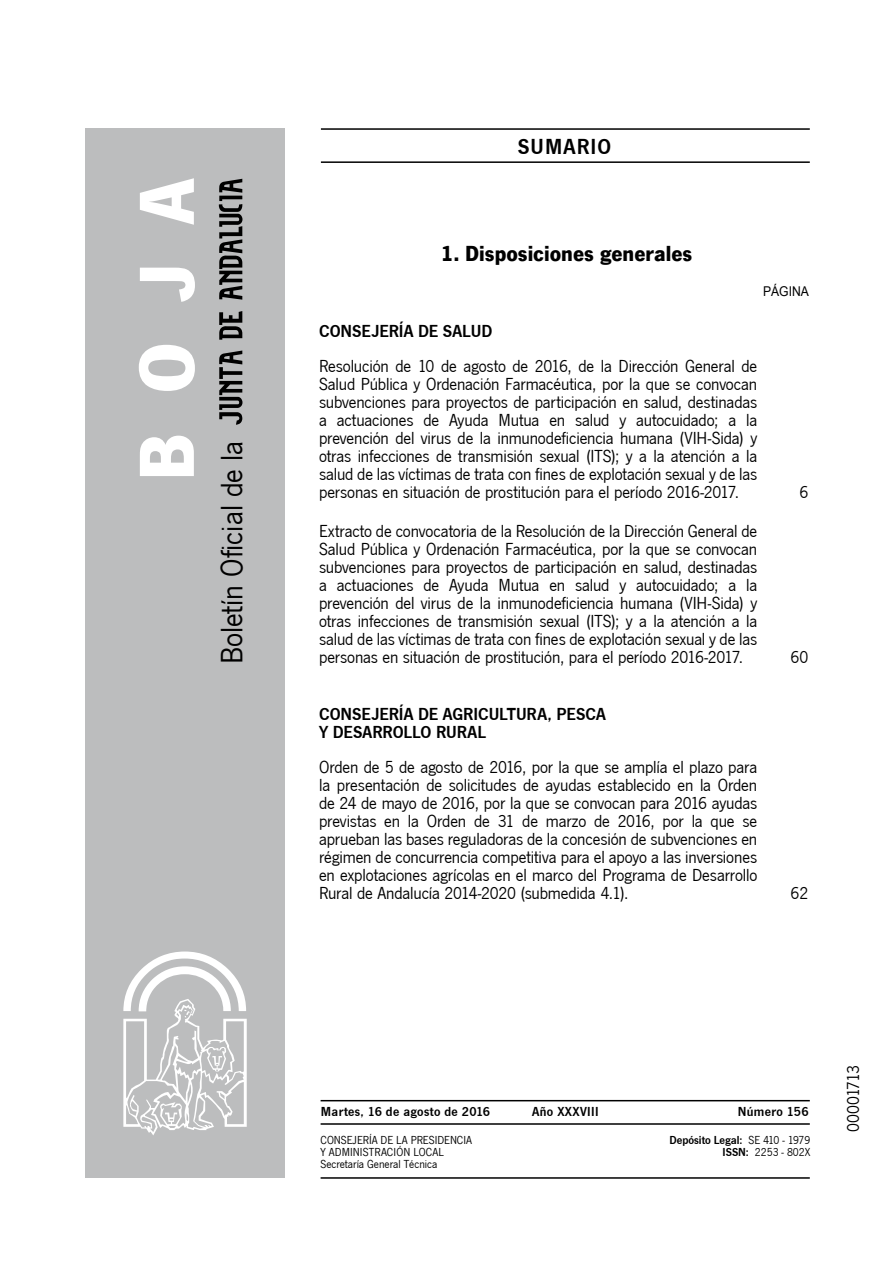
<style>
.page{position:relative;width:893px;height:1263px;background:#fff}
.page>*{position:absolute;margin:0;border:0;box-sizing:border-box;transform-origin:0 0}
.t1{font:700 81px "News Got T";color:#fff}
.t2{font:31.95px "News Got T";color:#000}
.t3{font:700 22.5px "News Got T";color:#000}
.t4{font:600 22.5px "News Got T";letter-spacing:.05em;color:#000}
.t5{font:18px/18px "News Got T";letter-spacing:-.01em;color:#000;text-align:justify}
.t6{font:600 18px "News Got T";color:#000}
.t7{font:18px "News Got T";letter-spacing:-.055em;color:#000}
.t8{font:600 13.5px "News Got T";letter-spacing:.025em;color:#000}
.t9{font:13.5px "Arial";color:#000;scale:.9 1}
.t10{font:12px/12px "News Got T";color:#000}
.t11{font:600 12px/12px "News Got T";color:#000;text-align:right}
.s1{font-weight:400}
</style>
<div class="page">
<hr style="left:321px;top:128px;width:488px;height:2px;background:#000">
<hr style="left:321px;top:161px;width:488px;height:2px;background:#000">
<div style="left:85px;top:128px;width:200px;height:1050px;background:#bcbdbe"></div>
<svg style="left:219px;top:351px;width:23px;height:74px"></svg>
<svg style="left:219px;top:311px;width:23px;height:29px"></svg>
<svg style="left:219px;top:179px;width:23px;height:121px"></svg>
<svg style="left:123px;top:952px;width:124px;height:183px"></svg>
<hr style="left:320px;top:1100px;width:489px;height:1px;background:#000">
<hr style="left:320px;top:1177px;width:489px;height:2px;background:#000">
<hr style="left:320px;top:1123px;width:489px;height:2px;background:#000">
<h1 class="t1" style="left:119px;top:481px;width:305px;rotate:-90deg">BOJA</h1>
<h2 class="t2" style="left:214px;top:664px;width:225px;rotate:-90deg">Boletín Oficial de la</h2>
<p class="t4" style="left:517px;top:134px;width:95px">SUMARIO</p>
<p class="t3" style="left:440px;top:240px;width:253px">1. Disposiciones generales</p>
<p class="t9" style="left:763px;top:282px;width:53px">PÁGINA</p>
<p class="t6" style="left:319px;top:321px;width:145px">CONSEJERÍA DE SALUD</p>
<p class="t5" style="left:319px;top:357px;width:440px">Resolución de 10 de agosto de 2016, de la Dirección General de Salud Pública y Ordenación Farmacéutica, por la que se convocan subvenciones para proyectos de participación en salud, destinadas a actuaciones de Ayuda Mutua en salud y autocuidado; a la prevención del virus de la inmunodeficiencia humana (VIH-Sida) y otras infecciones de transmisión sexual (ITS); y a la atención a la salud de las víctimas de trata con fines de explotación sexual y de las personas en situación de prostitución para el período 2016-2017.</p>
<p class="t5" style="left:319px;top:523px;width:440px">Extracto de convocatoria de la Resolución de la Dirección General de Salud Pública y Ordenación Farmacéutica, por la que se convocan subvenciones para proyectos de participación en salud, destinadas a actuaciones de Ayuda Mutua en salud y autocuidado; a la prevención del virus de la inmunodeficiencia humana (VIH-Sida) y otras infecciones de transmisión sexual (ITS); y a la atención a la salud de las víctimas de trata con fines de explotación sexual y de las personas en situación de prostitución, para el período 2016-2017.</p>
<p class="t6" style="left:319px;top:703px;width:154px">CONSEJERÍA DE AGRICUL</p>
<p class="t6" style="left:507px;top:703px;width:81px">TURA, PESCA</p>
<p class="t6" style="left:319px;top:721px;width:45px">Y DESARROLLO</p>
<p class="t6" style="left:436px;top:721px;width:21px">RURAL</p>
<p class="t5" style="left:319px;top:758px;width:440px">Orden de 5 de agosto de 2016, por la que se amplía el plazo para la presentación de solicitudes de ayudas establecido en la Orden de 24 de mayo de 2016, por la que se convocan para 2016 ayudas previstas en la Orden de 31 de marzo de 2016, por la que se aprueban las bases reguladoras de la concesión de subvenciones en régimen de concurrencia competitiva para el apoyo a las inversiones en explotaciones agrícolas en el marco del Programa de Desarrollo Rural de Andalucía 2014-2020 (submedida 4.1).</p>
<p class="t5" style="left:799px;top:483px;width:10px">6</p>
<p class="t5" style="left:790px;top:649px;width:19px">60</p>
<p class="t5" style="left:790px;top:884px;width:19px">62</p>
<p class="t8" style="left:321px;top:1104px;width:171px">MARTES, 16 DE AGOSTO DE 2016</p>
<p class="t8" style="left:532px;top:1104px;width:68px">AÑO XXXVIII</p>
<p class="t8" style="left:737px;top:1104px;width:72px">NÚMERO 156</p>
<p class="t10" style="left:320px;top:1134px;width:153px">CONSEJERÍA DE LA PRESIDENCIA<br>Y ADMINISTRACIÓN LOCAL<br>Secretaría General Técnica</p>
<p class="t11" style="left:669px;top:1134px;width:142px">DEPÓSITO LEGAL: <span class="s1">SE 410 - 1979<br></span>ISSN: <span class="s1">2253 - 802X</span></p>
<p class="t7" style="left:843px;top:1132px;width:68px;rotate:-90deg">00001713</p>
</div>
